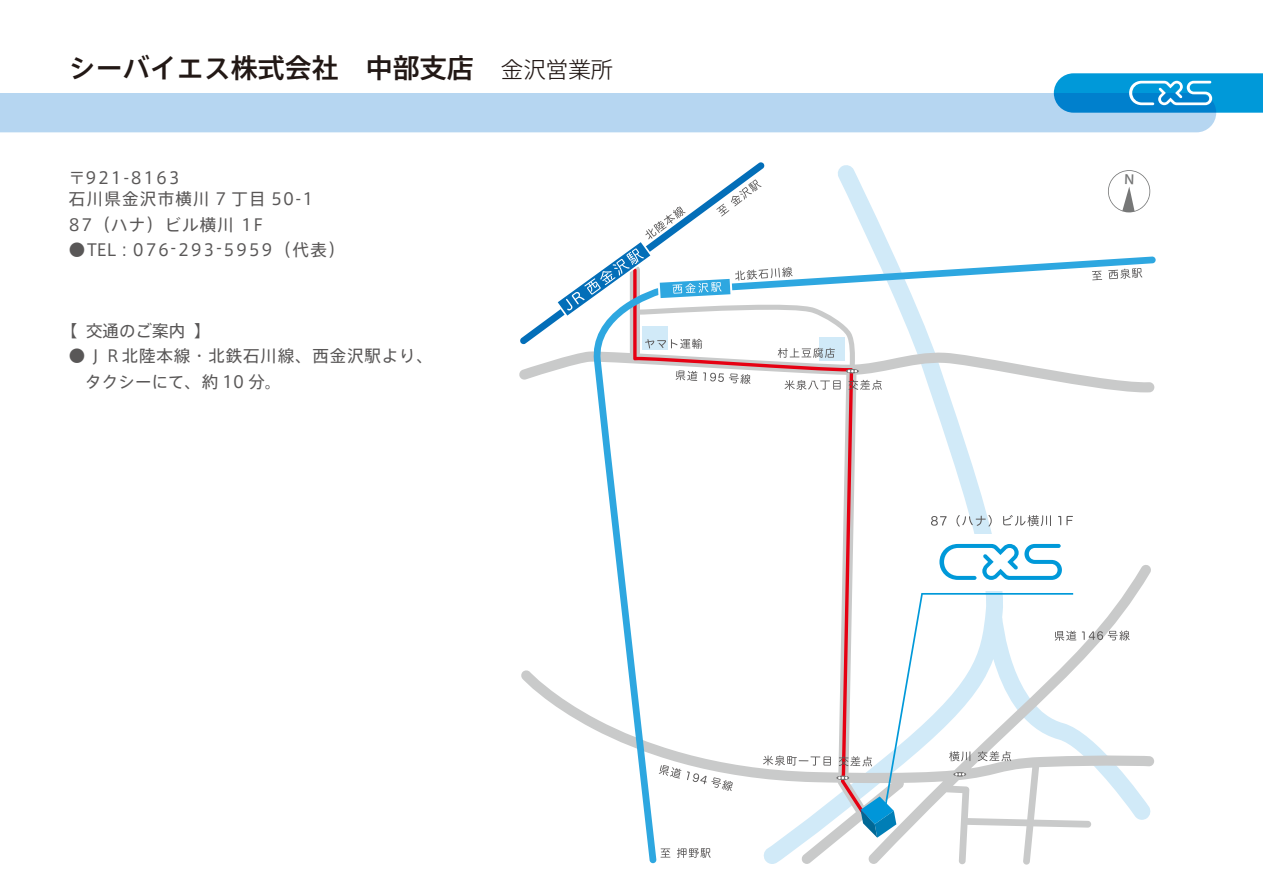
<style>
.page{position:relative;width:1263px;height:893px;background:#fff}
.page>*{position:absolute;margin:0;border:0;box-sizing:border-box;transform-origin:0 0}
.t1{font:500 27px "Axis Std";color:#221815}
.t2{font:16.5px/21.6px "Axis Std";letter-spacing:.075em;color:#595757}
.t3{font:16.5px/25.5px "Axis Std";letter-spacing:.05em;color:#595757}
.t4{font:16.5px "Axis Std";letter-spacing:.1em;color:#595757}
.s1{font-weight:300;font-size:22.5px}
</style>
<div class="page">
<div style="left:0;top:93px;width:1216px;height:39px;background:#b6d6f1"></div>
<svg style="left:1054px;top:73px;width:209px;height:40px;background:#1b9bd9"></svg>
<svg style="left:838px;top:165px;width:313px;height:91px"></svg>
<svg style="left:519px;top:358px;width:510px;height:507px"></svg>
<svg style="left:592px;top:256px;width:564px;height:607px"></svg>
<div style="left:819px;top:337px;width:25px;height:24px;background:#d1eaf8"></div>
<svg style="left:1092px;top:271px;width:10px;height:9px"></svg>
<svg style="left:1108px;top:268px;width:34px;height:11px"></svg>
<svg style="left:660px;top:848px;width:10px;height:9px"></svg>
<svg style="left:677px;top:848px;width:34px;height:10px"></svg>
<svg style="left:659px;top:765px;width:22px;height:14px"></svg>
<svg style="left:687px;top:771px;width:46px;height:20px"></svg>
<svg style="left:1082px;top:630px;width:47px;height:11px"></svg>
<svg style="left:763px;top:755px;width:68px;height:11px"></svg>
<svg style="left:785px;top:380px;width:56px;height:10px"></svg>
<svg style="left:848px;top:380px;width:34px;height:10px"></svg>
<svg style="left:676px;top:370px;width:21px;height:11px"></svg>
<svg style="left:703px;top:372px;width:47px;height:12px"></svg>
<svg style="left:520px;top:162px;width:315px;height:196px"></svg>
<svg style="left:931px;top:516px;width:16px;height:10px"></svg>
<svg style="left:956px;top:515px;width:36px;height:12px"></svg>
<svg style="left:1003px;top:515px;width:48px;height:11px"></svg>
<svg style="left:1058px;top:516px;width:15px;height:9px"></svg>
<svg style="left:846px;top:369px;width:13px;height:4px"></svg>
<svg style="left:848px;top:370px;width:9px;height:2px"></svg>
<svg style="left:838px;top:593px;width:238px;height:245px"></svg>
<svg style="left:931px;top:534px;width:131px;height:47px"></svg>
<svg style="left:1107px;top:170px;width:43px;height:43px"></svg>
<h1 class="t1" style="left:69px;top:47px;width:546px">シーバイエス株式会社　中部支店　<span class="s1">金沢営業所</span></h1>
<p class="t2" style="left:69px;top:166px;width:246px">〒921-8163<br>石川県金沢市横川 7 丁目 50-1</p>
<p class="t2" style="left:69px;top:213px;width:195px">87（ハナ）ビル横川 1F</p>
<p class="t4" style="left:69px;top:238px;width:278px">●TEL：076-293-5959（代表）</p>
<p class="t2" style="left:61px;top:319px;width:151px">【 交通のご案内 】</p>
<p class="t3" style="left:69px;top:342px;width:365px">●ＪＲ北陸本線・北鉄石川線、西金沢駅より、　タクシーにて、約 10 分。</p>
</div>
